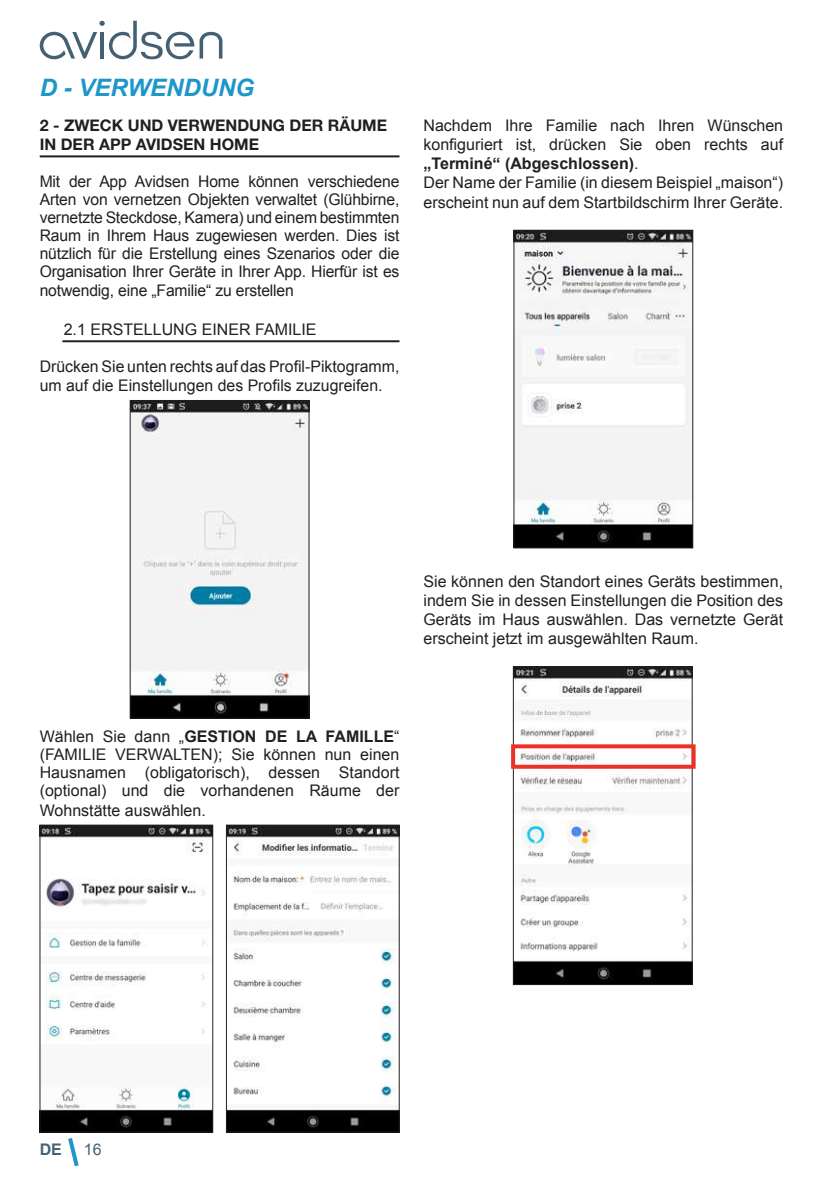
<style>
.page{position:relative;width:840px;height:1191px;background:#fff}
.page>*{position:absolute;margin:0;border:0;box-sizing:border-box;transform-origin:0 0}
.t1{font:italic 700 24px "Arial";color:#1d96c9}
.t2{font:16px/18.2px "Arial";color:#231f20;text-align:justify}
.t3{font:700 16px/19.2px "Helvetica Neue LT Std";color:#231f20}
.t4{font:700 16px "Arial";color:#456274}
.t5{font:16px "Arial";color:#456274}
.s1{font-weight:700}
</style>
<div class="page">
<svg style="left:68px;top:1138px;width:11px;height:29px"></svg>
<svg style="left:40px;top:21px;width:182px;height:38px"></svg>
<hr style="left:40px;top:155px;width:359px;height:2px;background:#231f20">
<hr style="left:62px;top:340px;width:337px;height:2px;background:#231f20">
<img style="left:132px;top:402px;width:175px;height:314px">
<div style="left:130px;top:400px;width:179px;height:318px;border:1px solid #231f20"></div>
<img style="left:42px;top:827px;width:169px;height:303px">
<div style="left:40px;top:825px;width:173px;height:307px;border:1px solid #231f20"></div>
<img style="left:228px;top:827px;width:169px;height:303px">
<div style="left:226px;top:825px;width:173px;height:307px;border:1px solid #231f20"></div>
<img style="left:515px;top:232px;width:175px;height:314px">
<div style="left:513px;top:230px;width:179px;height:318px;border:1px solid #231f20"></div>
<img style="left:515px;top:668px;width:175px;height:314px">
<div style="left:513px;top:666px;width:179px;height:318px;border:1px solid #231f20"></div>
<div style="left:511px;top:744px;width:184px;height:24px;border:4px solid #ec3125"></div>
<h1 class="t1" style="left:40px;top:72px;width:216px">D - VERWENDUNG</h1>
<p class="t3" style="left:40px;top:115px;width:349px">2 - ZWECK UND VERWENDUNG DER RÄUME<br>IN DER APP AVIDSEN HOME</p>
<p class="t2" style="left:40px;top:172px;width:361px">Mit der App Avidsen Home können verschiedene Arten von vernetzen Objekten verwaltet (Glühbirne, vernetzte Steckdose, Kamera) und einem bestimmten Raum in Ihrem Haus zugewiesen werden. Dies ist nützlich für die Erstellung eines Szenarios oder die Organisation Ihrer Geräte in Ihrer App. Hierfür ist es notwendig, eine „Familie“ zu erstellen</p>
<p class="t2" style="left:64px;top:320px;width:254px">2.1 ERSTELLUNG EINER FAMILIE</p>
<p class="t2" style="left:40px;top:357px;width:361px;line-height:19.2px">Drücken Sie unten rechts auf das Profil-Piktogramm, um auf die Einstellungen des Profils zuzugreifen.</p>
<p class="t2" style="left:423px;top:116px;width:361px;line-height:19.2px;text-align:left">Nachdem Ihre Familie nach Ihren Wünschen konfiguriert ist, drücken Sie oben rechts auf <span class="s1">„Terminé“ (Abgeschlossen)</span>.<br>Der Name der Familie (in diesem Beispiel „maison“) erscheint nun auf dem Startbildschirm Ihrer Geräte.</p>
<p class="t2" style="left:423px;top:571px;width:361px;line-height:19.2px">Sie können den Standort eines Geräts bestimmen, indem Sie in dessen Einstellungen die Position des Geräts im Haus auswählen. Das vernetzte Gerät erscheint jetzt im ausgewählten Raum.</p>
<p class="t2" style="left:40px;top:728px;width:361px">Wählen Sie dann „<span class="s1">GESTION DE LA FAMILLE</span>“ (FAMILIE VERWALTEN); Sie können nun einen Hausnamen (obligatorisch), dessen Standort (optional) und die vorhandenen Räume der Wohnstätte auswählen.</p>
<p class="t4" style="left:40px;top:1139px;width:24px">DE</p>
<p class="t5" style="left:84px;top:1139px;width:19px">16</p>
</div>
